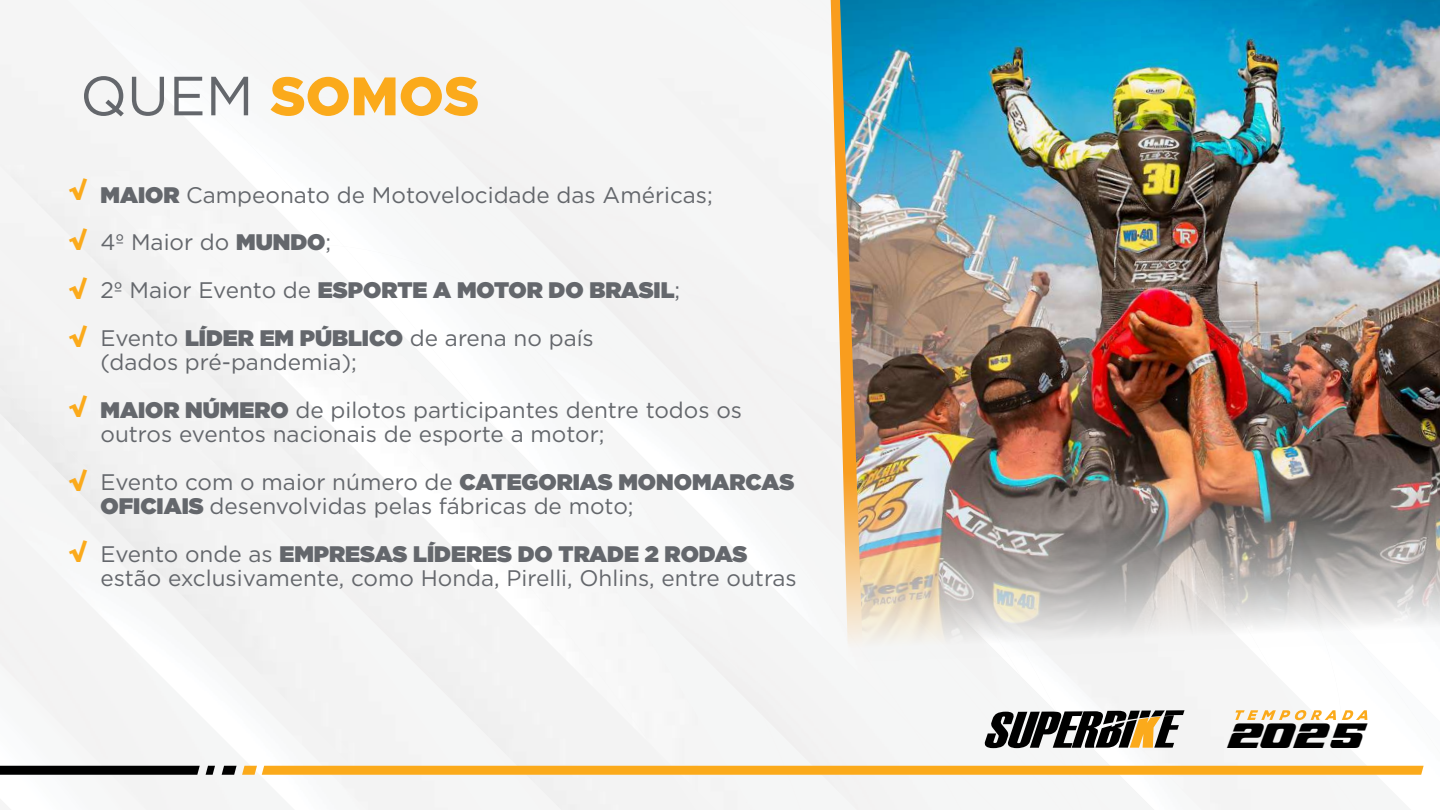
<style>
.page{position:relative;width:1440px;height:810px;background:#fff}
.page>*{position:absolute;margin:0;border:0;box-sizing:border-box;transform-origin:0 0}
.t1{font:900 55.05px "Metropolis";color:#fbaa1b}
.t2{font:900 28.5px/49.1px "Nexa";color:#fbaa1b;text-align:justify}
.t3{font:22.5px/48px "Gotham";color:#64676c}
.t4{font:21.23px "NFL Red Zone";color:#000}
.s1{font-family:"Gotham";font-weight:400;color:#64676c}
.s2{font-weight:900}
</style>
<div class="page">
<div style="left:470px;top:30px;width:243px;height:69px;background:#f5f5f5"></div>
<div style="left:52px;top:0;width:418px;height:284px;background:#f4f4f4"></div>
<div style="left:52px;top:0;width:292px;height:246px;background:#f5f5f5"></div>
<img style="left:473px;top:285px;width:329px;height:355px">
<img style="left:285px;top:97px;width:188px;height:188px">
<img style="left:470px;top:284px;width:14px;height:14px">
<img style="left:640px;top:294px;width:190px;height:346px">
<div style="left:688px;top:295px;width:142px;height:216px;background:#f3f3f3"></div>
<img style="left:0;top:358px;width:393px;height:448px">
<svg style="left:0;top:766px;width:200px;height:9px;background:#080808"></svg>
<svg style="left:206px;top:766px;width:9px;height:9px"></svg>
<svg style="left:222px;top:640px;width:1202px;height:170px"></svg>
<img style="left:840px;top:0;width:600px;height:662px">
<h1 class="t1" style="left:80px;top:61px;width:401px"><span class="s1">QUEM</span> SOMOS</h1>
<p class="t2" style="left:69px;top:165px;width:20px">√ √ √ √</p>
<p class="t2" style="left:69px;top:383px;width:20px">√</p>
<p class="t2" style="left:69px;top:456px;width:20px">√</p>
<p class="t2" style="left:69px;top:527px;width:20px">√</p>
<p class="t3" style="left:100px;top:170px;width:614px"><span class="s2">MAIOR</span> Campeonato de Motovelocidade das Américas; 4º Maior do <span class="s2">MUNDO</span>;<br>2º Maior Evento de <span class="s2">ESPORTE A MOTOR DO BRASIL</span>; Evento <span class="s2">LÍDER EM PÚBLICO</span> de arena no país</p>
<p class="t3" style="left:100px;top:338px;width:643px">(dados pré-pandemia);<br><span class="s2">MAIOR NÚMERO</span> de pilotos participantes dentre todos os</p>
<p class="t3" style="left:100px;top:410px;width:695px">outros eventos nacionais de esporte a motor;<br>Evento com o maior número de <span class="s2">CATEGORIAS MONOMARCAS</span></p>
<p class="t3" style="left:100px;top:482px;width:648px"><span class="s2">OFICIAIS</span> desenvolvidas pelas fábricas de moto;<br>Evento onde as <span class="s2">EMPRESAS LÍDERES DO TRADE 2 RODAS</span></p>
<p class="t3" style="left:100px;top:554px;width:698px">estão exclusivamente, como Honda, Pirelli, Ohlins, entre outras</p>
<p class="t4" style="left:1227px;top:723px;width:137px">202 5</p>
</div>
